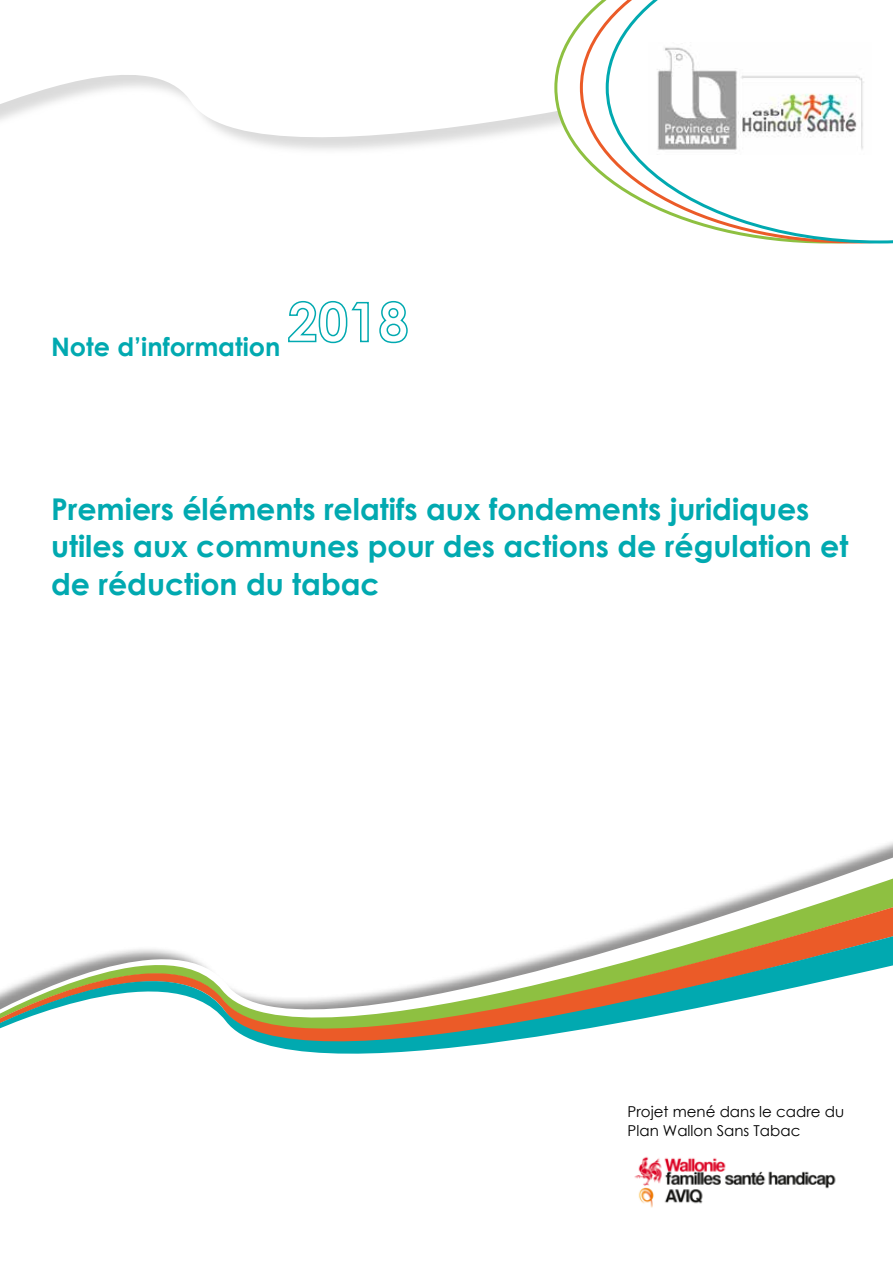
<style>
.page{position:relative;width:893px;height:1263px;background:#fff}
.page>*{position:absolute;margin:0;border:0;box-sizing:border-box;transform-origin:0 0}
.t1{font:700 30px/37.5px "Century Gothic";color:#01a9b0}
.t2{font:700 25.5px "Century Gothic";color:#01a9b0}
.t3{font:15px/19.5px "Century Gothic";color:#000}
</style>
<div class="page">
<svg style="left:0;top:75px;width:553px;height:75px"></svg>
<svg style="left:724px;top:871px;width:169px;height:30px"></svg>
<svg style="left:629px;top:901px;width:264px;height:30px"></svg>
<svg style="left:0;top:931px;width:893px;height:123px"></svg>
<svg style="left:288px;top:300px;width:81px;height:44px"></svg>
<svg style="left:379px;top:300px;width:29px;height:44px"></svg>
<img style="left:634px;top:1156px;width:202px;height:52px">
<svg style="left:553px;top:24px;width:25px;height:127px"></svg>
<svg style="left:578px;top:0;width:26px;height:177px"></svg>
<svg style="left:604px;top:0;width:289px;height:244px"></svg>
<img style="left:648px;top:43px;width:223px;height:111px">
<p class="t2" style="left:51px;top:328px;width:231px">Note d’information</p>
<p class="t1" style="left:51px;top:489px;width:799px">Premiers éléments relatifs aux fondements juridiques utiles aux communes pour des actions de régulation et de réduction du tabac</p>
<p class="t3" style="left:627px;top:1101px;width:218px">Projet mené dans le cadre du<br>Plan Wallon Sans Tabac</p>
</div>
